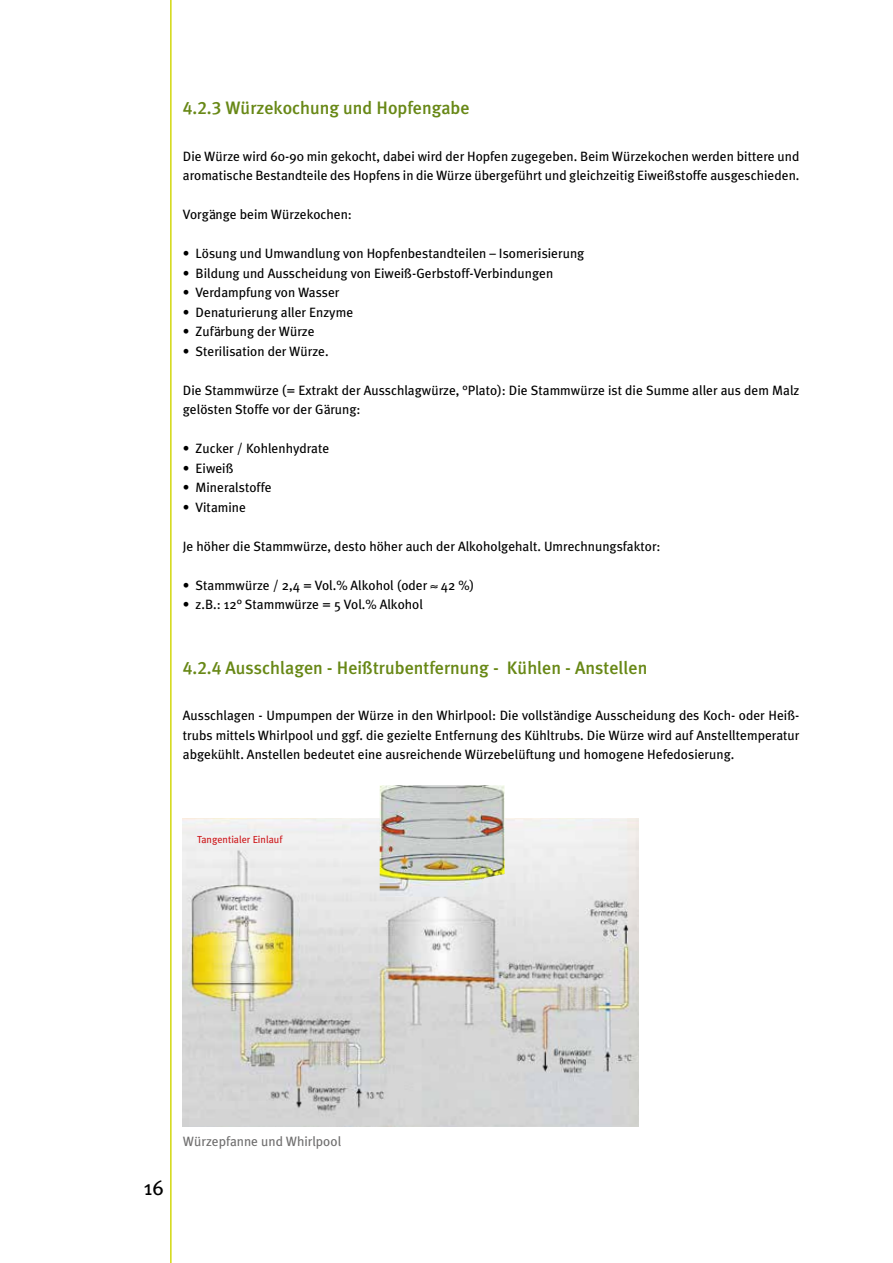
<style>
.page{position:relative;width:893px;height:1263px;background:#fff}
.page>*{position:absolute;margin:0;border:0;box-sizing:border-box;transform-origin:0 0}
.t1{font:21px "Meta Plus";color:#000}
.t2{font:500 18px "Meta Plus";color:#688816}
.t3{font:13.5px/19.5px "Meta Plus";color:#000}
.t4{font:13.5px "Meta Plus";color:#706f6f}
.t5{font:10.2px "Meta Plus";color:#cd171a}
.s1{font-family:"Meta Plus Medium Caps";font-weight:400}
</style>
<div class="page">
<hr style="left:170px;top:0;width:2px;height:1263px;background:#d3d80f">
<img style="left:183px;top:818px;width:455px;height:308px">
<img style="left:380px;top:785px;width:125px;height:112px">
<h2 class="t2" style="left:183px;top:97px;width:288px"><span class="s1">4.2.3</span> Würzekochung und Hopfengabe</h2>
<p class="t3" style="left:183px;top:146px;width:618px">Die Würze wird 60-90 min gekocht, dabei wird der Hopfen zugegeben. Beim Würzekochen werden bittere und aromatische Bestandteile des Hopfens in die Würze übergeführt und gleichzeitig Eiweißstoffe ausgeschieden.</p>
<p class="t3" style="left:183px;top:204px;width:171px">Vorgänge beim Würzekochen:</p>
<p class="t3" style="left:183px;top:243px;width:403px">• Lösung und Umwandlung von Hopfenbestandteilen – Isomerisierung</p>
<p class="t3" style="left:183px;top:263px;width:372px">• Bildung und Ausscheidung von Eiweiß-Gerbstoff-Verbindungen</p>
<p class="t3" style="left:183px;top:282px;width:158px">• Verdampfung von Wasser</p>
<p class="t3" style="left:183px;top:302px;width:172px">• Denaturierung aller Enzyme</p>
<p class="t3" style="left:183px;top:321px;width:133px">• Zufärbung der Würze</p>
<p class="t3" style="left:183px;top:341px;width:147px">• Sterilisation der Würze.</p>
<p class="t3" style="left:183px;top:380px;width:618px">Die Stammwürze (= Extrakt der Ausschlagwürze, °Plato): Die Stammwürze ist die Summe aller aus dem Malz gelösten Stoffe vor der Gärung:</p>
<p class="t3" style="left:183px;top:438px;width:148px">• Zucker / Kohlenhydrate</p>
<p class="t3" style="left:183px;top:458px;width:52px">• Eiweiß</p>
<p class="t3" style="left:183px;top:477px;width:90px">• Mineralstoffe</p>
<p class="t3" style="left:183px;top:497px;width:65px">• Vitamine</p>
<p class="t3" style="left:183px;top:536px;width:479px">Je höher die Stammwürze, desto höher auch der Alkoholgehalt. Umrechnungsfaktor:</p>
<p class="t3" style="left:183px;top:575px;width:293px">• Stammwürze / 2,4 = Vol.% Alkohol (oder ≈ 42 %)</p>
<p class="t3" style="left:183px;top:594px;width:242px">• z.B.: 12° Stammwürze = 5 Vol.% Alkohol</p>
<h2 class="t2" style="left:183px;top:657px;width:466px"><span class="s1">4.2.4</span> Ausschlagen - Heißtrubentfernung - Kühlen - Anstellen</h2>
<p class="t3" style="left:183px;top:705px;width:618px;text-align:justify">Ausschlagen - Umpumpen der Würze in den Whirlpool: Die vollständige Ausscheidung des Koch- oder Heiß&shy;trubs mittels Whirlpool und ggf. die gezielte Entfernung des Kühltrubs. Die Würze wird auf Anstelltemperatur abgekühlt. Anstellen bedeutet eine ausreichende Würzebelüftung und homogene Hefedosierung.</p>
<p class="t5" style="left:197px;top:834px;width:87px">Tangentialer Einlauf</p>
<h1 class="t1" style="left:144px;top:1176px;width:22px">16</h1>
<p class="t4" style="left:183px;top:1133px;width:160px">Würzepfanne und Whirlpool</p>
</div>
